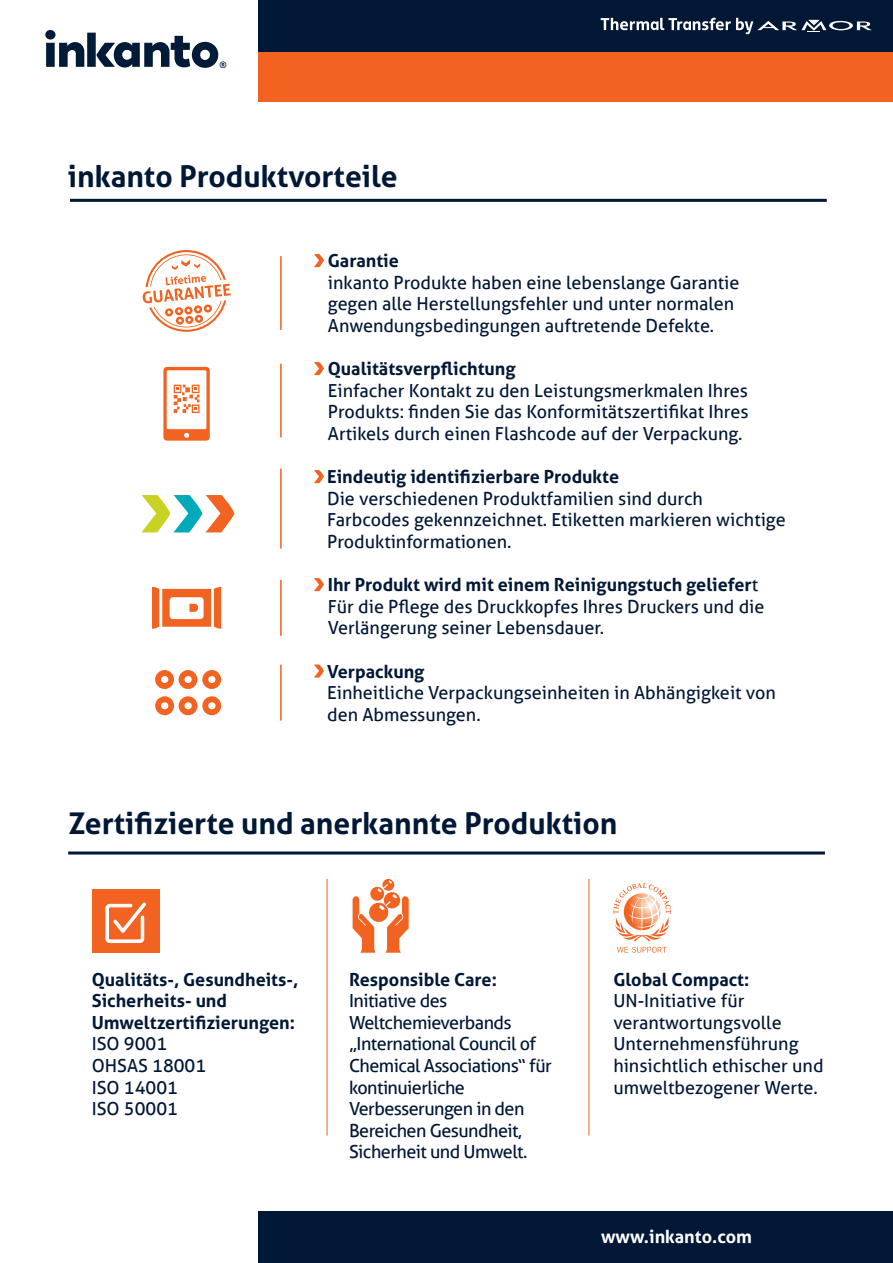
<style>
.page{position:relative;width:893px;height:1263px;background:#fff}
.page>*{position:absolute;margin:0;border:0;box-sizing:border-box;transform-origin:0 0}
.t1{font:700 30px "Aller";color:#001836}
.t2{font:18px/21.6px "Aller";color:#001836}
.t3{font:18px/21.6px "Aller";letter-spacing:-.03em;color:#001836}
.t4{font:700 18px/21.6px "Aller";color:#001836}
.t5{font:700 18px "Aller";color:#fff}
.t6{font:700 8.85px "Aller";color:#001b38}
.s1{font-weight:700}
</style>
<div class="page">
<svg style="left:143px;top:250px;width:88px;height:82px"></svg>
<hr style="left:280px;top:256px;width:2px;height:74px;background:#f26221">
<hr style="left:280px;top:364px;width:2px;height:73px;background:#f26221">
<hr style="left:280px;top:468px;width:2px;height:81px;background:#f26221">
<svg style="left:163px;top:367px;width:47px;height:74px"></svg>
<svg style="left:152px;top:587px;width:69px;height:42px"></svg>
<div style="left:259px;top:1211px;width:634px;height:52px;background:#001836"></div>
<div style="left:259px;top:52px;width:634px;height:49px;background:#f26221"></div>
<div style="left:259px;top:0;width:634px;height:52px;background:#001836"></div>
<svg style="left:601px;top:18px;width:271px;height:16px"></svg>
<svg style="left:45px;top:30px;width:173px;height:38px"></svg>
<hr style="left:280px;top:580px;width:2px;height:56px;background:#f26221">
<hr style="left:280px;top:665px;width:2px;height:56px;background:#f26221">
<svg style="left:155px;top:696px;width:66px;height:19px"></svg>
<svg style="left:155px;top:670px;width:66px;height:19px"></svg>
<svg style="left:141px;top:495px;width:94px;height:37px"></svg>
<hr style="left:327px;top:879px;width:1px;height:257px;background:#f26221">
<hr style="left:589px;top:879px;width:1px;height:257px;background:#f26221">
<svg style="left:314px;top:254px;width:10px;height:13px"></svg>
<svg style="left:314px;top:362px;width:10px;height:13px"></svg>
<svg style="left:314px;top:470px;width:10px;height:13px"></svg>
<svg style="left:314px;top:578px;width:10px;height:13px"></svg>
<svg style="left:314px;top:664px;width:10px;height:13px"></svg>
<div style="left:92px;top:889px;width:68px;height:64px;background:#f26221"></div>
<svg style="left:105px;top:902px;width:41px;height:41px"></svg>
<svg style="left:353px;top:879px;width:56px;height:74px"></svg>
<svg style="left:613px;top:883px;width:58px;height:58px"></svg>
<svg style="left:617px;top:947px;width:50px;height:6px"></svg>
<hr style="left:70px;top:199px;width:757px;height:3px;background:#001836">
<hr style="left:68px;top:851px;width:757px;height:3px;background:#001836">
<p class="t6" style="left:220px;top:59px;width:9px">®</p>
<p class="t1" style="left:68px;top:157px;width:331px">inkanto Produktvorteile</p>
<p class="t2" style="left:328px;top:250px;width:413px"><span class="s1">Garantie<br></span>inkanto Produkte haben eine lebenslange Garantie gegen alle Herstellungsfehler und unter normalen Anwendungsbedingungen auftretende Defekte.</p>
<p class="t2" style="left:328px;top:358px;width:422px"><span class="s1">Qualitätsverpflichtung<br></span>Einfacher Kontakt zu den Leistungsmerkmalen Ihres Produkts: finden Sie das Konformitätszertifikat Ihres Artikels durch einen Flashcode auf der Verpackung.</p>
<p class="t2" style="left:327px;top:466px;width:460px"><span class="s1">Eindeutig identifizierbare Produkte<br></span>Die verschiedenen Produktfamilien sind durch Farbcodes gekennzeichnet. Etiketten markieren wichtige Produktinformationen.</p>
<p class="t2" style="left:328px;top:574px;width:438px"><span class="s1">Ihr Produkt wird mit einem Reinigungstuch geliefer</span>t<br>Für die Pflege des Druckkopfes Ihres Druckers und die<br>Verlängerung seiner Lebensdauer.</p>
<p class="t2" style="left:327px;top:660px;width:450px"><span class="s1">Verpackung<br></span>Einheitliche Verpackungseinheiten in Abhängigkeit von den Abmessungen.</p>
<p class="t1" style="left:68px;top:805px;width:551px">Zertifizierte und anerkannte Produktion</p>
<p class="t4" style="left:92px;top:968px;width:208px">Qualitäts-, Gesundheits-,<br>Sicherheits- und<br>Umweltzertifizierungen:</p>
<p class="t2" style="left:92px;top:1033px;width:77px">ISO 9001</p>
<p class="t2" style="left:92px;top:1055px;width:116px">OHSAS 18001</p>
<p class="t2" style="left:92px;top:1076px;width:88px">ISO 14001</p>
<p class="t2" style="left:92px;top:1098px;width:88px">ISO 50001</p>
<p class="t4" style="left:349px;top:968px;width:149px">Responsible Care:</p>
<p class="t3" style="left:349px;top:990px;width:100px">Initiative des</p>
<p class="t3" style="left:349px;top:1011px;width:189px">Weltchemieverbands „International Council of</p>
<p class="t3" style="left:349px;top:1055px;width:204px">Chemical Associations“ für</p>
<p class="t3" style="left:349px;top:1076px;width:117px">kontinuierliche</p>
<p class="t3" style="left:349px;top:1098px;width:177px">Verbesserungen in den</p>
<p class="t3" style="left:349px;top:1119px;width:174px">Bereichen Gesundheit,</p>
<p class="t3" style="left:349px;top:1141px;width:180px">Sicherheit und Umwelt.</p>
<p class="t4" style="left:613px;top:968px;width:137px">Global Compact:</p>
<p class="t2" style="left:613px;top:990px;width:133px">UN-Initiative für</p>
<p class="t2" style="left:613px;top:1011px;width:170px">verantwortungsvolle</p>
<p class="t2" style="left:613px;top:1033px;width:187px">Unternehmensführung</p>
<p class="t2" style="left:613px;top:1055px;width:212px">hinsichtlich ethischer und</p>
<p class="t2" style="left:613px;top:1076px;width:206px">umweltbezogener Werte.</p>
<p class="t5" style="left:601px;top:1226px;width:152px">www.inkanto.com</p>
</div>
